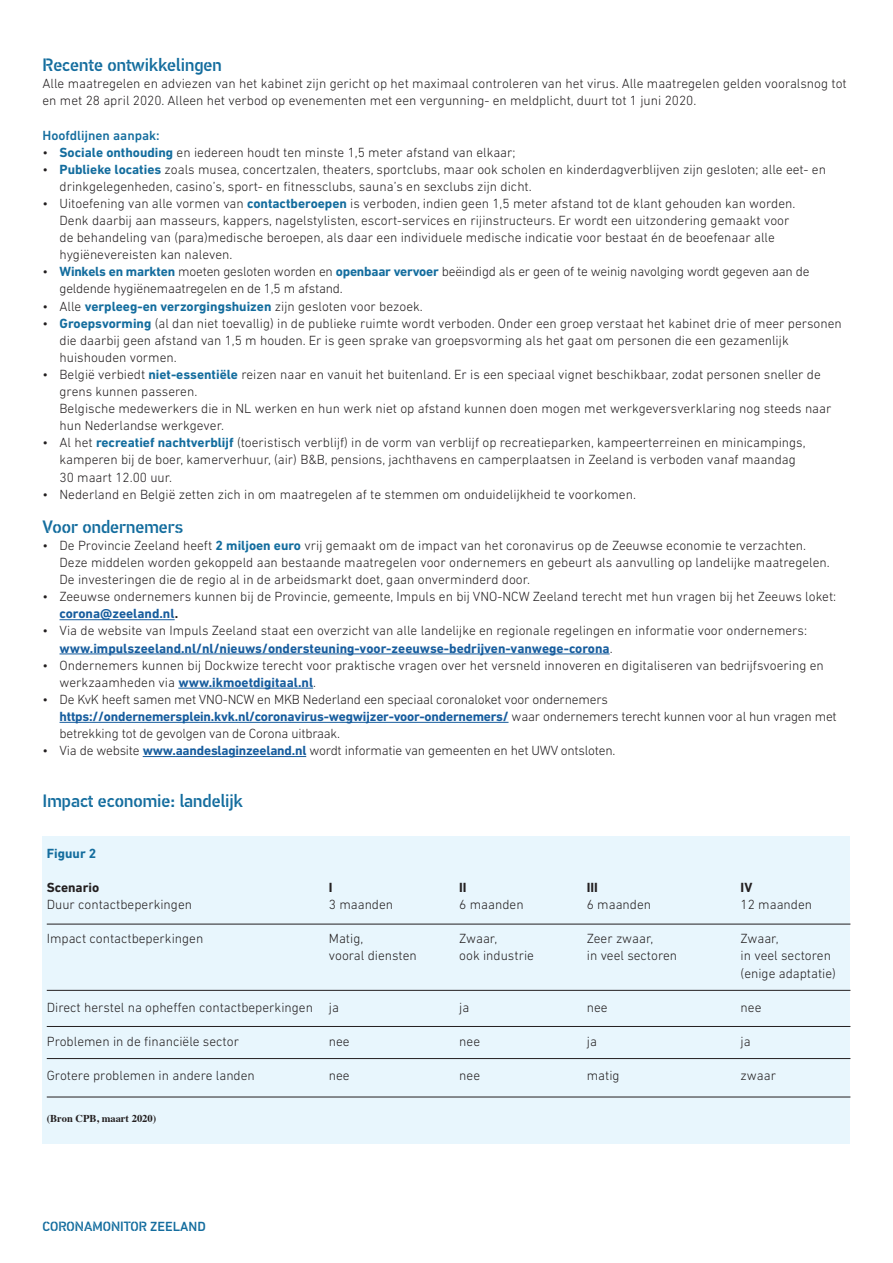
<style>
.page{position:relative;width:893px;height:1263px;background:#fff}
.page>*{position:absolute;margin:0;border:0;box-sizing:border-box;transform-origin:0 0}
.sub_tussenkop_bold{font:500 18px "PF Din Stencil";color:#146d9e}
.Brood_inspring_4{font:300 13.5px/17.1px "DIN Next LT Pro";color:#231f20}
.Brood{font:300 13.5px/17.1px "DIN Next LT Pro";color:#231f20}
.Brood_inspring_4-2{font:700 13.5px "DIN Next LT Pro";color:#175d9e}
.t1{font:500 13.5px "PF Din Stencil";color:#146d9e}
.Brood-2{font:500 13.5px "DIN Next LT Pro";color:#146d9e}
.Brood-3{font:700 13.5px "DIN Next LT Pro";color:#231f20}
.Brood-4{font:700 13.5px "DIN Next LT Pro";color:#146d9e}
.Brood-5{font:700 10.5px "Times";color:#231f20}
.s1{font-weight:700;color:#146d9e}
.s2{font-weight:700;color:#175d9e}
.s3{font-weight:700}
.s4{font-weight:300;color:#231f20}
.s5{font-family:"DIN Next LT Pro"}
</style>
<div class="page">
<hr style="left:60px;top:619px;width:115px;height:1px;background:#175d9e">
<hr style="left:60px;top:654px;width:550px;height:1px;background:#175d9e">
<hr style="left:178px;top:688px;width:135px;height:1px;background:#175d9e">
<hr style="left:60px;top:722px;width:448px;height:1px;background:#175d9e">
<hr style="left:143px;top:756px;width:163px;height:1px;background:#175d9e">
<div style="left:43px;top:836px;width:807px;height:308px;background:#e8f6fd"></div>
<hr style="left:47px;top:924px;width:803px;height:1px;background:#231f20">
<hr style="left:47px;top:990px;width:803px;height:1px;background:#231f20">
<hr style="left:47px;top:1026px;width:803px;height:1px;background:#231f20">
<hr style="left:47px;top:1058px;width:803px;height:1px;background:#231f20">
<hr style="left:47px;top:1097px;width:803px;height:1px;background:#231f20">
<p class="sub_tussenkop_bold" style="left:43px;top:54px;width:181px">Recente ontwikkelingen</p>
<p class="Brood" style="left:43px;top:75px;width:806px">Alle maatregelen en adviezen van het kabinet zijn gericht op het maximaal controleren van het virus. Alle maatregelen gelden vooralsnog tot en met 28 april 2020. Alleen het verbod op evenementen met een vergunning- en meldplicht, duurt tot 1 juni 2020.</p>
<p class="Brood-2" style="left:43px;top:127px;width:119px">Hoofdlijnen aanpak:</p>
<p class="Brood_inspring_4" style="left:43px;top:143px;width:475px">• <span class="s1">Sociale onthouding</span> en iedereen houdt ten minste 1,5 meter afstand van elkaar;</p>
<p class="Brood_inspring_4" style="left:60px;top:160px;width:768px;text-indent:-17px">• <span class="s1">Publieke locaties</span> zoals musea, concertzalen, theaters, sportclubs, maar ook scholen en kinderdagverblijven zijn gesloten; alle eet- en drinkgelegenheden, casino’s, sport- en fitnessclubs, sauna’s en sexclubs zijn dicht.</p>
<p class="Brood_inspring_4" style="left:43px;top:195px;width:754px">• Uitoefening van alle vormen van <span class="s1">contactberoepen</span> is verboden, indien geen 1,5 meter afstand tot de klant gehouden kan worden.</p>
<p class="Brood_inspring_4" style="left:60px;top:212px;width:731px">Denk daarbij aan masseurs, kappers, nagelstylisten, escort-services en rijinstructeurs. Er wordt een uitzondering gemaakt voor de behandeling van (para)medische beroepen, als daar een individuele medische indicatie voor bestaat én de beoefenaar alle hygiënevereisten kan naleven.</p>
<p class="Brood_inspring_4" style="left:60px;top:263px;width:751px;text-indent:-17px">• <span class="s1">Winkels en markten</span> moeten gesloten worden en <span class="s1">openbaar vervoer</span> beëindigd als er geen of te weinig navolging wordt gegeven aan de geldende hygiënemaatregelen en de 1,5 m afstand.</p>
<p class="Brood_inspring_4" style="left:43px;top:297px;width:382px">• Alle <span class="s1">verpleeg-en verzorgingshuizen</span> zijn gesloten voor bezoek.</p>
<p class="Brood_inspring_4" style="left:60px;top:314px;width:784px;text-indent:-17px">• <span class="s1">Groepsvorming</span> (al dan niet toevallig) in de publieke ruimte wordt verboden. Onder een groep verstaat het kabinet drie of meer personen die daarbij geen afstand van 1,5 m houden. Er is geen sprake van groepsvorming als het gaat om personen die een gezamenlijk huishouden vormen.</p>
<p class="Brood_inspring_4" style="left:60px;top:366px;width:773px;text-indent:-17px">• België verbiedt <span class="s1">niet-essentiële</span> reizen naar en vanuit het buitenland. Er is een speciaal vignet beschikbaar, zodat personen sneller de grens kunnen passeren.<br>Belgische medewerkers die in NL werken en hun werk niet op afstand kunnen doen mogen met werkgeversverklaring nog steeds naar hun Nederlandse werkgever.</p>
<p class="Brood_inspring_4" style="left:43px;top:434px;width:765px;text-align:center">• Al het <span class="s1">recreatief nachtverblijf</span> (toeristisch verblijf) in de vorm van verblijf op recreatieparken, kampeerterreinen en minicampings, kamperen bij de boer, kamerverhuur, (air) B&amp;B, pensions, jachthavens en camperplaatsen in Zeeland is verboden vanaf maandag</p>
<p class="Brood_inspring_4" style="left:60px;top:468px;width:114px">30 maart 12.00 uur.</p>
<p class="Brood_inspring_4" style="left:43px;top:485px;width:595px">• Nederland en België zetten zich in om maatregelen af te stemmen om onduidelijkheid te voorkomen.</p>
<p class="sub_tussenkop_bold" style="left:43px;top:516px;width:142px">Voor ondernemers</p>
<p class="Brood_inspring_4" style="left:43px;top:537px;width:765px">• De Provincie Zeeland heeft <span class="s1">2 miljoen euro</span> vrij gemaakt om de impact van het coronavirus op de Zeeuwse economie te verzachten.</p>
<p class="Brood_inspring_4" style="left:60px;top:554px;width:772px">Deze middelen worden gekoppeld aan bestaande maatregelen voor ondernemers en gebeurt als aanvulling op landelijke maatregelen.</p>
<p class="Brood_inspring_4" style="left:60px;top:571px;width:472px">De investeringen die de regio al in de arbeidsmarkt doet, gaan onverminderd door.</p>
<p class="Brood_inspring_4" style="left:60px;top:588px;width:778px;text-indent:-17px">• Zeeuwse ondernemers kunnen bij de Provincie, gemeente, Impuls en bij VNO-NCW Zeeland terecht met hun vragen bij het Zeeuws loket: <span class="s2">corona@zeeland.nl</span><span class="s3">.</span></p>
<p class="Brood_inspring_4" style="left:43px;top:622px;width:766px">• Via de website van Impuls Zeeland staat een overzicht van alle landelijke en regionale regelingen en informatie voor ondernemers:</p>
<p class="Brood_inspring_4-2" style="left:60px;top:640px;width:555px">www.impulszeeland.nl/nl/nieuws/ondersteuning-voor-zeeuwse-bedrijven-vanwege-corona<span class="s4">.</span></p>
<p class="Brood_inspring_4" style="left:60px;top:656px;width:766px;text-indent:-17px">• Ondernemers kunnen bij Dockwize terecht voor praktische vragen over het versneld innoveren en digitaliseren van bedrijfsvoering en werkzaamheden via <span class="s2">www.ikmoetdigitaal.nl</span>.</p>
<p class="Brood_inspring_4" style="left:43px;top:691px;width:567px">• De KvK heeft samen met VNO-NCW en MKB Nederland een speciaal coronaloket voor ondernemers</p>
<p class="Brood_inspring_4" style="left:60px;top:708px;width:779px"><span class="s2">https://ondernemersplein.kvk.nl/coronavirus-wegwijzer-voor-ondernemers/</span> waar ondernemers terecht kunnen voor al hun vragen met betrekking tot de gevolgen van de Corona uitbraak.</p>
<p class="Brood_inspring_4" style="left:43px;top:742px;width:574px">• Via de website <span class="s2">www.aandeslaginzeeland.nl</span> wordt informatie van gemeenten en het UWV ontsloten.</p>
<p class="sub_tussenkop_bold" style="left:43px;top:790px;width:202px">Impact economie: landelijk</p>
<p class="Brood-4" style="left:47px;top:845px;width:51px">Figuur 2</p>
<p class="Brood-3" style="left:47px;top:879px;width:54px">Scenario</p>
<p class="Brood" style="left:47px;top:896px;width:147px">Duur contactbeperkingen</p>
<p class="Brood" style="left:47px;top:930px;width:158px">Impact contactbeperkingen</p>
<p class="Brood" style="left:47px;top:998px;width:268px">Direct herstel na opheffen contactbeperkingen</p>
<p class="Brood" style="left:47px;top:1033px;width:194px">Problemen in de financiële sector</p>
<p class="Brood" style="left:47px;top:1067px;width:210px">Grotere problemen in andere landen</p>
<p class="Brood-5" style="left:47px;top:1108px;width:111px">(Bron CPB, maart 2020)</p>
<p class="Brood-3" style="left:329px;top:879px;width:5px">I</p>
<p class="Brood" style="left:329px;top:896px;width:66px">3 maanden</p>
<p class="Brood" style="left:329px;top:930px;width:36px">Matig,</p>
<p class="Brood" style="left:329px;top:947px;width:90px">vooral diensten</p>
<p class="Brood" style="left:329px;top:998px;width:12px">ja</p>
<p class="Brood" style="left:329px;top:1033px;width:22px">nee</p>
<p class="Brood" style="left:329px;top:1067px;width:22px">nee</p>
<p class="t1" style="left:43px;top:1218px;width:165px">CORONAMONITOR <span class="s5">ZEELAND</span></p>
<p class="Brood-3" style="left:459px;top:879px;width:9px">II</p>
<p class="Brood" style="left:459px;top:896px;width:66px">6 maanden</p>
<p class="Brood" style="left:459px;top:930px;width:40px">Zwaar,</p>
<p class="Brood" style="left:459px;top:947px;width:76px">ook industrie</p>
<p class="Brood" style="left:459px;top:998px;width:12px">ja</p>
<p class="Brood" style="left:459px;top:1033px;width:22px">nee</p>
<p class="Brood" style="left:459px;top:1067px;width:22px">nee</p>
<p class="Brood-3" style="left:587px;top:879px;width:13px">III</p>
<p class="Brood" style="left:587px;top:896px;width:66px">6 maanden</p>
<p class="Brood" style="left:587px;top:930px;width:68px">Zeer zwaar,</p>
<p class="Brood" style="left:587px;top:947px;width:92px">in veel sectoren</p>
<p class="Brood" style="left:587px;top:998px;width:22px">nee</p>
<p class="Brood" style="left:587px;top:1033px;width:12px">ja</p>
<p class="Brood" style="left:587px;top:1067px;width:34px">matig</p>
<p class="Brood-3" style="left:741px;top:879px;width:13px">IV</p>
<p class="Brood" style="left:741px;top:896px;width:73px">12 maanden</p>
<p class="Brood" style="left:741px;top:930px;width:40px">Zwaar,</p>
<p class="Brood" style="left:741px;top:947px;width:92px">in veel sectoren</p>
<p class="Brood" style="left:741px;top:964px;width:97px">(enige adaptatie)</p>
<p class="Brood" style="left:741px;top:998px;width:22px">nee</p>
<p class="Brood" style="left:741px;top:1033px;width:12px">ja</p>
<p class="Brood" style="left:741px;top:1067px;width:37px">zwaar</p>
</div>
